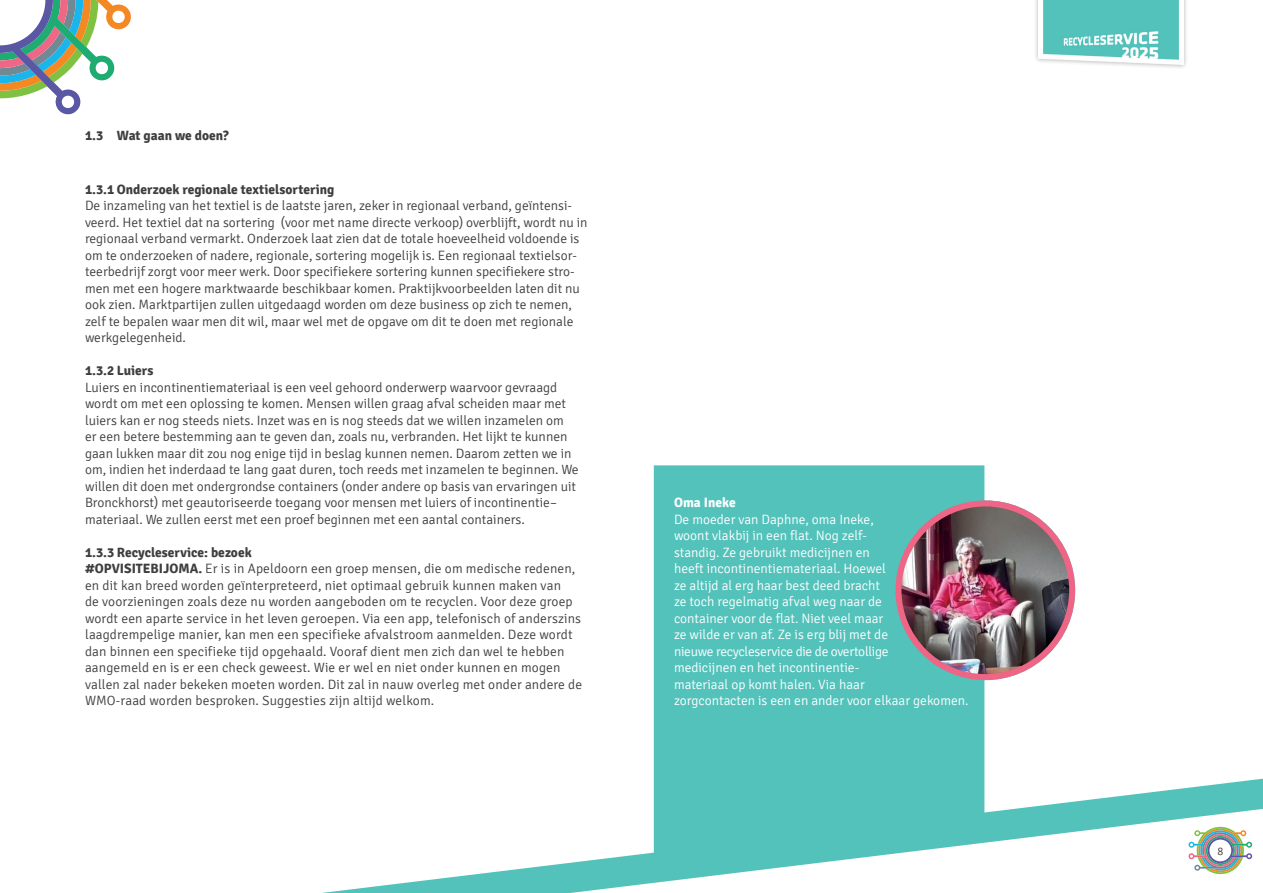
<style>
.page{position:relative;width:1263px;height:893px;background:#fff}
.page>*{position:absolute;margin:0;border:0;box-sizing:border-box;transform-origin:0 0}
.t1{font:300 13.5px/16.5px "Signika";color:#3e3e3f}
.t2{font:300 13.5px/16.5px "Signika";color:#fff}
.t3{font:700 13.5px "Signika";color:#3e3e3f}
.t4{font:700 13.5px "Signika";color:#fff}
.t5{font:300 11.25px "Signika";color:#3e3e3f}
.s1{font-weight:700}
</style>
<div class="page">
<div style="left:1034px;top:0;width:154px;height:69px;background:#231f20;opacity:.35"></div>
<img style="left:1039px;top:0;width:144px;height:69px">
<svg style="left:322px;top:756px;width:941px;height:137px"></svg>
<svg style="left:0;top:0;width:131px;height:115px"></svg>
<div style="left:654px;top:465px;width:330px;height:406px;background:#53c2bb"></div>
<img style="left:895px;top:500px;width:180px;height:180px;border-radius:90px">
<div style="left:895px;top:500px;width:180px;height:180px;border:6px solid #ef6585;border-radius:50%"></div>
<p class="t3" style="left:85px;top:127px;width:145px">1.3 Wat gaan we doen?</p>
<p class="t3" style="left:85px;top:181px;width:251px">1.3.1 Onderzoek regionale textielsortering</p>
<p class="t1" style="left:85px;top:198px;width:504px">De inzameling van het textiel is de laatste jaren, zeker in regionaal verband, geïntensi&shy;veerd. Het textiel dat na sortering (voor met name directe verkoop) overblijft, wordt nu in regionaal verband vermarkt. Onderzoek laat zien dat de totale hoeveelheid voldoende is om te onderzoeken of nadere, regionale, sortering mogelijk is. Een regionaal textielsor&shy;teerbedrijf zorgt voor meer werk. Door specifiekere sortering kunnen specifiekere stro&shy;men met een hogere marktwaarde beschikbaar komen. Praktijkvoorbeelden laten dit nu ook zien. Marktpartijen zullen uitgedaagd worden om deze business op zich te nemen, zelf te bepalen waar men dit wil, maar wel met de opgave om dit te doen met regionale werkgelegenheid.</p>
<p class="t3" style="left:85px;top:362px;width:70px">1.3.2 Luiers</p>
<p class="t1" style="left:85px;top:379px;width:495px">Luiers en incontinentiemateriaal is een veel gehoord onderwerp waarvoor gevraagd wordt om met een oplossing te komen. Mensen willen graag afval scheiden maar met luiers kan er nog steeds niets. Inzet was en is nog steeds dat we willen inzamelen om er een betere bestemming aan te geven dan, zoals nu, verbranden. Het lijkt te kunnen gaan lukken maar dit zou nog enige tijd in beslag kunnen nemen. Daarom zetten we in om, indien het inderdaad te lang gaat duren, toch reeds met inzamelen te beginnen. We willen dit doen met ondergrondse containers (onder andere op basis van ervaringen uit Bronckhorst) met geautoriseerde toegang voor mensen met luiers of incontinentie– materiaal. We zullen eerst met een proef beginnen met een aantal containers.</p>
<p class="t1" style="left:85px;top:544px;width:499px"><span class="s1">1.3.3 Recycleservice: bezoek<br>#OPVISITEBIJOMA.</span> Er is in Apeldoorn een groep mensen, die om medische redenen, en dit kan breed worden geïnterpreteerd, niet optimaal gebruik kunnen maken van<br>de voorzieningen zoals deze nu worden aangeboden om te recyclen. Voor deze groep wordt een aparte service in het leven geroepen. Via een app, telefonisch of anderszins laagdrempelige manier, kan men een specifieke afvalstroom aanmelden. Deze wordt dan binnen een specifieke tijd opgehaald. Vooraf dient men zich dan wel te hebben aangemeld en is er een check geweest. Wie er wel en niet onder kunnen en mogen vallen zal nader bekeken moeten worden. Dit zal in nauw overleg met onder andere de WMO-raad worden besproken. Suggesties zijn altijd welkom.</p>
<p class="t4" style="left:674px;top:494px;width:63px">Oma Ineke</p>
<p class="t2" style="left:674px;top:511px;width:296px">De moeder van Daphne, oma Ineke,<br>woont vlakbij in een flat. Nog zelf-<br>standig. Ze gebruikt medicijnen en<br>heeft incontinentiemateriaal. Hoewel<br>ze altijd al erg haar best deed bracht<br>ze toch regelmatig afval weg naar de<br>container voor de flat. Niet veel maar<br>ze wilde er van af. Ze is erg blij met de<br>nieuwe recycleservice die de overtollige<br>medicijnen en het incontinentie-<br>materiaal op komt halen. Via haar<br>zorgcontacten is een en ander voor elkaar gekomen.</p>
<p class="t5" style="left:1217px;top:845px;width:7px">8</p>
</div>
